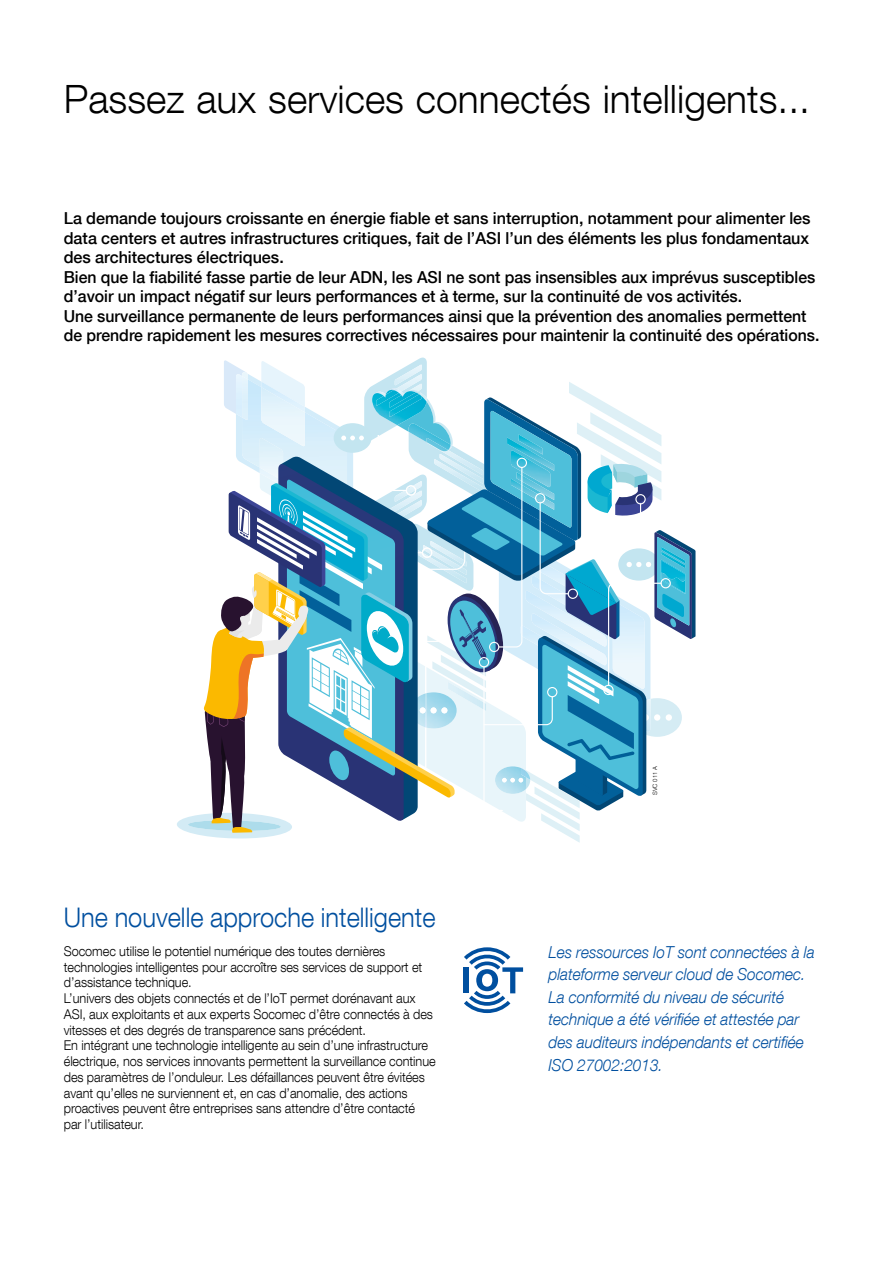
<style>
.page{position:relative;width:893px;height:1263px;background:#fff}
.page>*{position:absolute;margin:0;border:0;box-sizing:border-box;transform-origin:0 0}
.t1{font:300 39px "Helvetica Neue LT Com";color:#000}
.t2{font:300 27px "Helvetica Neue LT Com";color:#004f9f;scale:.94 1}
.t3{font:500 16.5px/19.5px "Helvetica Neue LT Com";color:#000}
.t4{font:italic 300 16.5px/22.5px "Helvetica Neue LT Com";letter-spacing:-.005em;color:#004f9f;scale:.94 1}
.t5{font:300 13.5px/15.8px "Helvetica Neue LT Com";letter-spacing:-.005em;color:#000;scale:.94 1}
.t6{font:300 6px "Helvetica Neue LT Com";color:#000}
</style>
<div class="page">
<svg style="left:177px;top:358px;width:518px;height:485px"></svg>
<div style="left:463px;top:967px;width:6px;height:26px;background:#004f9f"></div>
<svg style="left:464px;top:947px;width:59px;height:66px"></svg>
<h1 class="t1" style="left:64px;top:75px;width:748px">Passez aux services connectés intelligents...</h1>
<p class="t3" style="left:64px;top:209px;width:757px">La demande toujours croissante en énergie fiable et sans interruption, notamment pour alimenter les data centers et autres infrastructures critiques, fait de l’ASI l’un des éléments les plus fondamentaux des architectures électriques.<br>Bien que la fiabilité fasse partie de leur ADN, les ASI ne sont pas insensibles aux imprévus susceptibles d’avoir un impact négatif sur leurs performances et à terme, sur la continuité de vos activités.<br>Une surveillance permanente de leurs performances ainsi que la prévention des anomalies permettent de prendre rapidement les mesures correctives nécessaires pour maintenir la continuité des opérations.</p>
<p class="t6" style="left:651px;top:795px;width:31px;rotate:-90deg">SVC 011 A</p>
<h2 class="t2" style="left:64px;top:901px;width:397px">Une nouvelle approche intelligente</h2>
<p class="t5" style="left:64px;top:943px;width:397px">Socomec utilise le potentiel numérique des toutes dernières technologies intelligentes pour accroître ses services de support et d’assistance technique.<br>L’univers des objets connectés et de l’IoT permet dorénavant aux ASI, aux exploitants et aux experts Socomec d’être connectés à des vitesses et des degrés de transparence sans précédent.<br>En intégrant une technologie intelligente au sein d’une infrastructure électrique, nos services innovants permettent la surveillance continue des paramètres de l’onduleur. Les défaillances peuvent être évitées avant qu’elles ne surviennent et, en cas d’anomalie, des actions proactives peuvent être entreprises sans attendre d’être contacté par l’utilisateur.</p>
<p class="t4" style="left:549px;top:940px;width:285px">Les ressources IoT sont connectées à la plateforme serveur cloud de Socomec.<br>La conformité du niveau de sécurité technique a été vérifiée et attestée par des auditeurs indépendants et certifiée ISO 27002:2013.</p>
</div>
